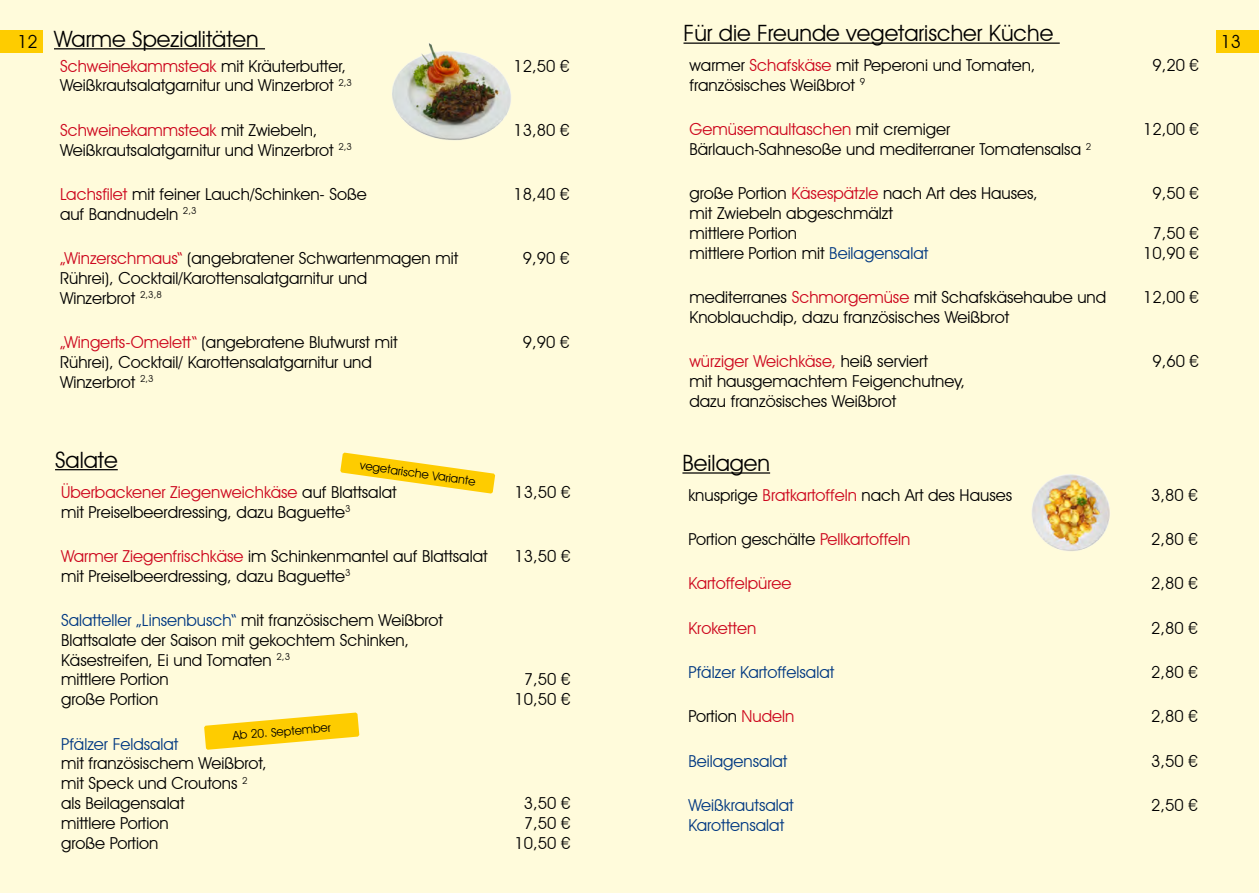
<style>
.page{position:relative;width:1259px;height:893px;background:#fff}
.page>*{position:absolute;margin:0;border:0;box-sizing:border-box;transform-origin:0 0}
.t1{font:22.5px "Avant Garde IT Cby BT";color:#000}
.t2{font:18px "Avant Garde IT Cby BT";color:#000}
.t3{font:16.5px/19.8px "Avant Garde IT Cby BT";color:#000}
.t4{font:16.5px/19.8px "Avant Garde IT Cby BT";color:#003882}
.t5{font:16.5px "Avant Garde IT Cby BT";color:#cd071e}
.t6{font:12px "Avant Garde IT Cby BT";color:#000}
.s1{font-size:18px}
.s2{color:#cd071e}
.s3{color:#003882}
</style>
<div class="page">
<div style="left:610px;top:0;width:649px;height:893px;background:#fffbdb"></div>
<div style="left:1216px;top:30px;width:43px;height:23px;background:#fecc00"></div>
<div style="left:0;top:0;width:651px;height:893px;background:#fffbdb"></div>
<div style="left:0;top:30px;width:42px;height:23px;background:#fecc00"></div>
<hr style="left:54px;top:48px;width:211px;height:1px;background:#000">
<img style="left:392px;top:43px;width:119px;height:97px">
<hr style="left:682px;top:472px;width:88px;height:2px;background:#000">
<img style="left:1032px;top:474px;width:78px;height:77px">
<hr style="left:55px;top:469px;width:63px;height:1px;background:#000">
<svg style="left:204px;top:712px;width:156px;height:38px"></svg>
<hr style="left:683px;top:43px;width:376px;height:1px;background:#000">
<svg style="left:340px;top:452px;width:156px;height:42px"></svg>
<h1 class="t1" style="left:683px;top:20px;width:371px">Für die Freunde vegetarischer Küche</h1>
<h1 class="t1" style="left:17px;top:25px;width:243px"><span class="s1">12</span> Warme Spezialitäten</h1>
<p class="t2" style="left:1220px;top:31px;width:22px">13</p>
<p class="t3" style="left:60px;top:56px;width:293px"><span class="s2">Schweinekammsteak</span> mit Kräuterbutter,<br>Weißkrautsalatgarnitur und Winzerbrot <sup>2,3</sup></p>
<p class="t3" style="left:513px;top:56px;width:57px">12,50 €</p>
<p class="t3" style="left:60px;top:120px;width:293px"><span class="s2">Schweinekammsteak</span> mit Zwiebeln,<br>Weißkrautsalatgarnitur und Winzerbrot <sup>2,3</sup></p>
<p class="t3" style="left:513px;top:120px;width:57px">13,80 €</p>
<p class="t3" style="left:60px;top:184px;width:308px"><span class="s2">Lachsfilet</span> mit feiner Lauch/Schinken- Soße auf Bandnudeln <sup>2,3</sup></p>
<p class="t3" style="left:513px;top:184px;width:57px">18,40 €</p>
<p class="t3" style="left:60px;top:248px;width:400px"><span class="s2">„Winzerschmaus“</span> (angebratener Schwartenmagen mit<br>Rührei), Cocktail/Karottensalatgarnitur und<br>Winzerbrot <sup>2,3,8</sup></p>
<p class="t3" style="left:523px;top:248px;width:48px">9,90 €</p>
<p class="t3" style="left:60px;top:332px;width:339px"><span class="s2">„Wingerts-Omelett“</span> (angebratene Blutwurst mit<br>Rührei), Cocktail/ Karottensalatgarnitur und<br>Winzerbrot <sup>2,3</sup></p>
<p class="t3" style="left:523px;top:332px;width:48px">9,90 €</p>
<p class="t3" style="left:689px;top:55px;width:347px">warmer <span class="s2">Schafskäse</span> mit Peperoni und Tomaten, französisches Weißbrot <sup>9</sup></p>
<p class="t3" style="left:1152px;top:55px;width:48px">9,20 €</p>
<p class="t3" style="left:689px;top:119px;width:403px"><span class="s2">Gemüsemaultaschen</span> mit cremiger<br>Bärlauch-Sahnesoße und mediterraner Tomatensalsa <sup>2</sup></p>
<p class="t3" style="left:1143px;top:119px;width:57px">12,00 €</p>
<p class="t3" style="left:689px;top:183px;width:350px">große Portion <span class="s2">Käsespätzle</span> nach Art des Hauses, mit Zwiebeln abgeschmälzt<br>mittlere Portion<br>mittlere Portion mit <span class="s3">Beilagensalat</span></p>
<p class="t3" style="left:1152px;top:183px;width:48px">9,50 €</p>
<p class="t3" style="left:1143px;top:223px;width:57px;text-align:center">7,50 €<br>10,90 €</p>
<p class="t3" style="left:689px;top:287px;width:418px">mediterranes <span class="s2">Schmorgemüse</span> mit Schafskäsehaube und<br>Knoblauchdip, dazu französisches Weißbrot</p>
<p class="t3" style="left:1143px;top:287px;width:57px">12,00 €</p>
<p class="t3" style="left:689px;top:351px;width:277px"><span class="s2">würziger Weichkäse,</span> heiß serviert<br>mit hausgemachtem Feigenchutney, dazu französisches Weißbrot</p>
<p class="t3" style="left:1152px;top:351px;width:48px">9,60 €</p>
<h1 class="t1" style="left:55px;top:446px;width:64px">Salate</h1>
<p class="t3" style="left:61px;top:482px;width:337px"><span class="s2">Überbackener Ziegenweichkäse</span> auf Blattsalat mit Preiselbeerdressing, dazu Baguette<sup>3</sup></p>
<p class="t3" style="left:514px;top:482px;width:57px">13,50 €</p>
<p class="t3" style="left:61px;top:546px;width:428px"><span class="s2">Warmer Ziegenfrischkäse</span> im Schinkenmantel auf Blattsalat mit Preiselbeerdressing, dazu Baguette<sup>3</sup></p>
<p class="t3" style="left:514px;top:546px;width:57px">13,50 €</p>
<p class="t3" style="left:61px;top:610px;width:383px"><span class="s3">Salatteller „Linsenbusch“</span> mit französischem Weißbrot Blattsalate der Saison mit gekochtem Schinken, Käsestreifen, Ei und Tomaten <sup>2,3<br></sup>mittlere Portion<br>große Portion</p>
<p class="t6" style="left:361px;top:458px;width:118px;rotate:8deg">vegetarische Variante</p>
<p class="t3" style="left:514px;top:669px;width:57px;text-align:center">7,50 €<br>10,50 €</p>
<p class="t6" style="left:232px;top:728px;width:100px;rotate:-5deg">Ab 20. September</p>
<p class="t4" style="left:61px;top:734px;width:119px">Pfälzer Feldsalat</p>
<p class="t3" style="left:61px;top:753px;width:207px">mit französischem Weißbrot, mit Speck und Croutons <sup>2 </sup>als Beilagensalat<br>mittlere Portion<br>große Portion</p>
<p class="t3" style="left:514px;top:793px;width:57px;text-align:center">3,50 €<br>7,50 €<br>10,50 €</p>
<h1 class="t1" style="left:682px;top:449px;width:89px">Beilagen</h1>
<p class="t3" style="left:688px;top:485px;width:325px">knusprige <span class="s2">Bratkartoffeln</span> nach Art des Hauses</p>
<p class="t3" style="left:1151px;top:485px;width:48px">3,80 €</p>
<p class="t3" style="left:688px;top:529px;width:223px">Portion geschälte <span class="s2">Pellkartoffeln</span></p>
<p class="t3" style="left:1151px;top:529px;width:48px">2,80 €</p>
<p class="t5" style="left:688px;top:573px;width:105px">Kartoffelpüree</p>
<p class="t3" style="left:1151px;top:573px;width:48px">2,80 €</p>
<p class="t5" style="left:688px;top:618px;width:69px">Kroketten</p>
<p class="t3" style="left:1151px;top:618px;width:48px">2,80 €</p>
<p class="t4" style="left:688px;top:662px;width:147px">Pfälzer Kartoffelsalat</p>
<p class="t3" style="left:1151px;top:662px;width:48px">2,80 €</p>
<p class="t3" style="left:688px;top:706px;width:107px">Portion <span class="s2">Nudeln</span></p>
<p class="t3" style="left:1151px;top:706px;width:48px">2,80 €</p>
<p class="t4" style="left:688px;top:751px;width:100px">Beilagensalat</p>
<p class="t3" style="left:1151px;top:751px;width:48px">3,50 €</p>
<p class="t4" style="left:688px;top:795px;width:107px">Weißkrautsalat<br>Karottensalat</p>
<p class="t3" style="left:1151px;top:795px;width:48px">2,50 €</p>
</div>
